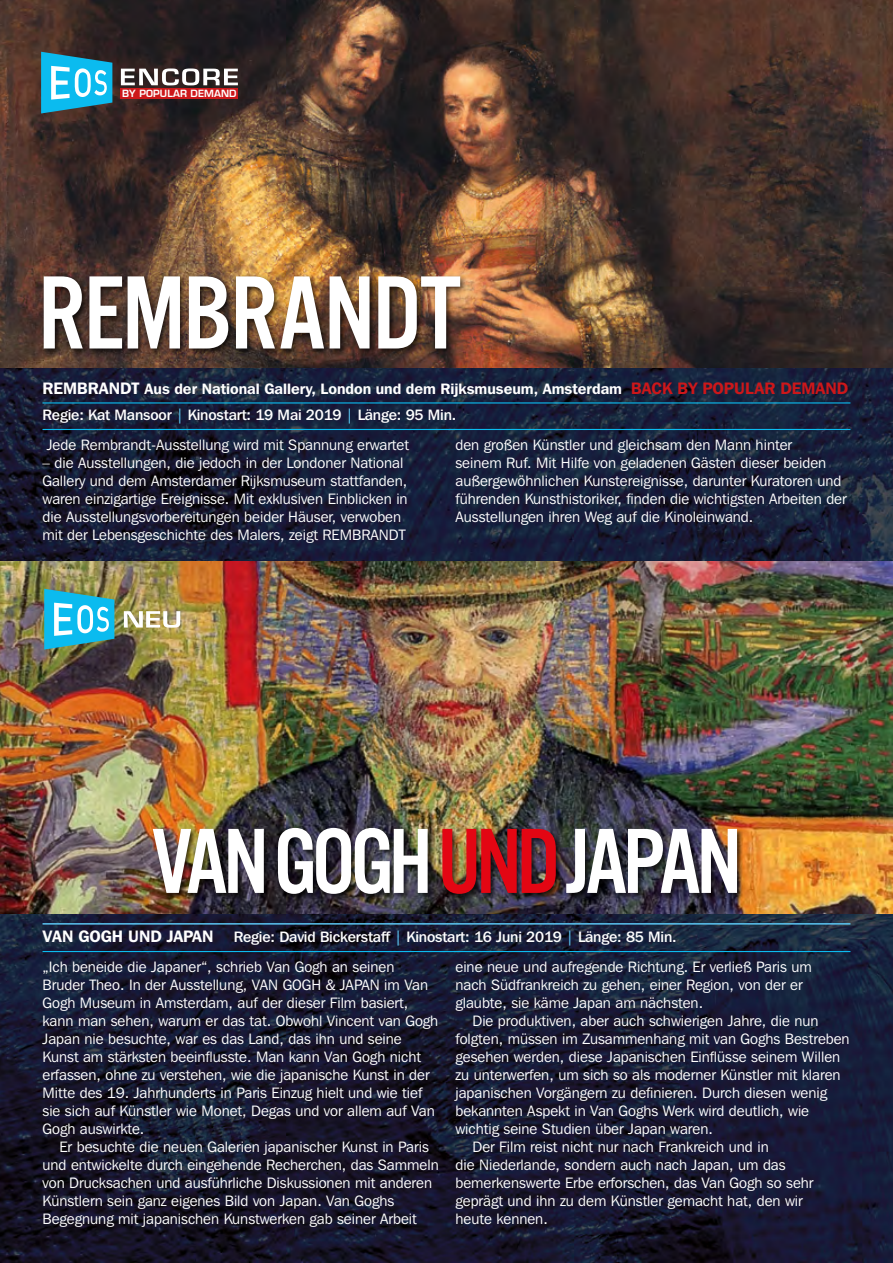
<style>
.page{position:relative;width:893px;height:1263px;background:#fff}
.page>*{position:absolute;margin:0;border:0;box-sizing:border-box;transform-origin:0 0}
.t1{font:108px "Alternate Got No 3 D";letter-spacing:-.02em;color:#fff}
.t2{font:96px "Alternate Got No 3 D";letter-spacing:-.05em;color:#fff}
.t3{font:15px/18px "Franklin Gothic IT Cby BT";color:#fff}
.t4{font:500 15px "Franklin Gothic IT Cby BT";letter-spacing:-.01em;color:#fff}
.t5{font:600 15px "Franklin Gothic IT Cby BT";color:#fff}
.t6{font:600 9.75px "Eurostile";letter-spacing:.01em;color:#fff}
.s1{font-size:16.5px}
.s2{font-size:16.5px;color:#cd171a}
.s3{color:#5bc5f2}
.s4{color:#e30613}
.s5{font-weight:600;font-size:16.5px}
</style>
<div class="page">
<img style="left:0;top:368px;width:893px;height:895px">
<img style="left:0;top:0;width:893px;height:368px">
<div style="left:42px;top:273px;width:426px;height:84px;background:#000;opacity:.75"></div>
<hr style="left:43px;top:402px;width:807px;height:1px;background:#0bbbef">
<hr style="left:43px;top:429px;width:807px;height:1px;background:#0bbbef">
<img style="left:0;top:561px;width:893px;height:352px">
<div style="left:152px;top:826px;width:591px;height:75px;background:#000;opacity:.68"></div>
<div style="left:121px;top:88px;width:117px;height:11px;background:#cd171a"></div>
<svg style="left:41px;top:52px;width:71px;height:61px;background:#39adcf"></svg>
<svg style="left:121px;top:69px;width:117px;height:16px"></svg>
<svg style="left:44px;top:589px;width:70px;height:60px;background:#43b9d4"></svg>
<svg style="left:124px;top:611px;width:56px;height:17px"></svg>
<hr style="left:43px;top:923px;width:807px;height:1px;background:#5bc5f2">
<hr style="left:43px;top:951px;width:807px;height:1px;background:#0bbbef">
<p class="t6" style="left:122px;top:87px;width:116px">BY POPULAR DEMAND</p>
<p class="t1" style="left:38px;top:256px;width:424px">REMBRANDT</p>
<p class="t5" style="left:43px;top:379px;width:807px"><span class="s1">REMBRANDT</span> Aus der National Gallery, London und dem Rijksmuseum, Amsterdam <span class="s2">BACK BY POPULAR DEMAND</span></p>
<p class="t4" style="left:43px;top:406px;width:415px">Regie: Kat Mansoor <span class="s3">|</span> Kinostart: 19 Mai 2019 <span class="s3">|</span> Länge: 95 Min.</p>
<p class="t3" style="left:47px;top:436px;width:364px">Jede Rembrandt-Ausstellung wird mit Spannung erwartet</p>
<p class="t3" style="left:43px;top:454px;width:367px">– die Ausstellungen, die jedoch in der Londoner National Gallery und dem Amsterdamer Rijksmuseum stattfanden, waren einzigartige Ereignisse. Mit exklusiven Einblicken in die Ausstellungsvorbereitungen beider Häuser, verwoben mit der Lebensgeschichte des Malers, zeigt REMBRANDT</p>
<p class="t3" style="left:455px;top:436px;width:393px">den großen Künstler und gleichsam den Mann hinter<br>seinem Ruf. Mit Hilfe von geladenen Gästen dieser beiden außergewöhnlichen Kunstereignisse, darunter Kuratoren und führenden Kunsthistoriker, finden die wichtigsten Arbeiten der Ausstellungen ihren Weg auf die Kinoleinwand.</p>
<p class="t2" style="left:151px;top:810px;width:592px">VAN GOGH <span class="s4">UND</span> JAPAN</p>
<p class="t4" style="left:43px;top:928px;width:636px"><span class="s5">VAN GOGH UND JAPAN</span> Regie: David Bickerstaff <span class="s3">|</span> Kinostart: 16 Juni 2019 <span class="s3">|</span> Länge: 85 Min.</p>
<p class="t3" style="left:43px;top:958px;width:397px">„Ich beneide die Japaner“, schrieb Van Gogh an seinen Bruder Theo. In der Ausstellung, VAN GOGH &amp; JAPAN im Van Gogh Museum in Amsterdam, auf der dieser Film basiert, kann man sehen, warum er das tat. Obwohl Vincent van Gogh Japan nie besuchte, war es das Land, das ihn und seine Kunst am stärksten beeinflusste. Man kann Van Gogh nicht erfassen, ohne zu verstehen, wie die japanische Kunst in der Mitte des 19. Jahrhunderts in Paris Einzug hielt und wie tief sie sich auf Künstler wie Monet, Degas und vor allem auf Van Gogh auswirkte.</p>
<p class="t3" style="left:43px;top:1138px;width:398px;text-indent:17px">Er besuchte die neuen Galerien japanischer Kunst in Paris und entwickelte durch eingehende Recherchen, das Sammeln von Drucksachen und ausführliche Diskussionen mit anderen Künstlern sein ganz eigenes Bild von Japan. Van Goghs Begegnung mit japanischen Kunstwerken gab seiner Arbeit</p>
<p class="t3" style="left:455px;top:958px;width:358px">eine neue und aufregende Richtung. Er verließ Paris um nach Südfrankreich zu gehen, einer Region, von der er glaubte, sie käme Japan am nächsten.</p>
<p class="t3" style="left:455px;top:1012px;width:396px;text-indent:17px">Die produktiven, aber auch schwierigen Jahre, die nun folgten, müssen im Zusammenhang mit van Goghs Bestreben gesehen werden, diese Japanischen Einflüsse seinem Willen zu unterwerfen, um sich so als moderner Künstler mit klaren japanischen Vorgängern zu definieren. Durch diesen wenig bekannten Aspekt in Van Goghs Werk wird deutlich, wie wichtig seine Studien über Japan waren.</p>
<p class="t3" style="left:455px;top:1138px;width:360px;text-indent:17px">Der Film reist nicht nur nach Frankreich und in<br>die Niederlande, sondern auch nach Japan, um das bemerkenswerte Erbe erforschen, das Van Gogh so sehr geprägt und ihn zu dem Künstler gemacht hat, den wir heute kennen.</p>
</div>
